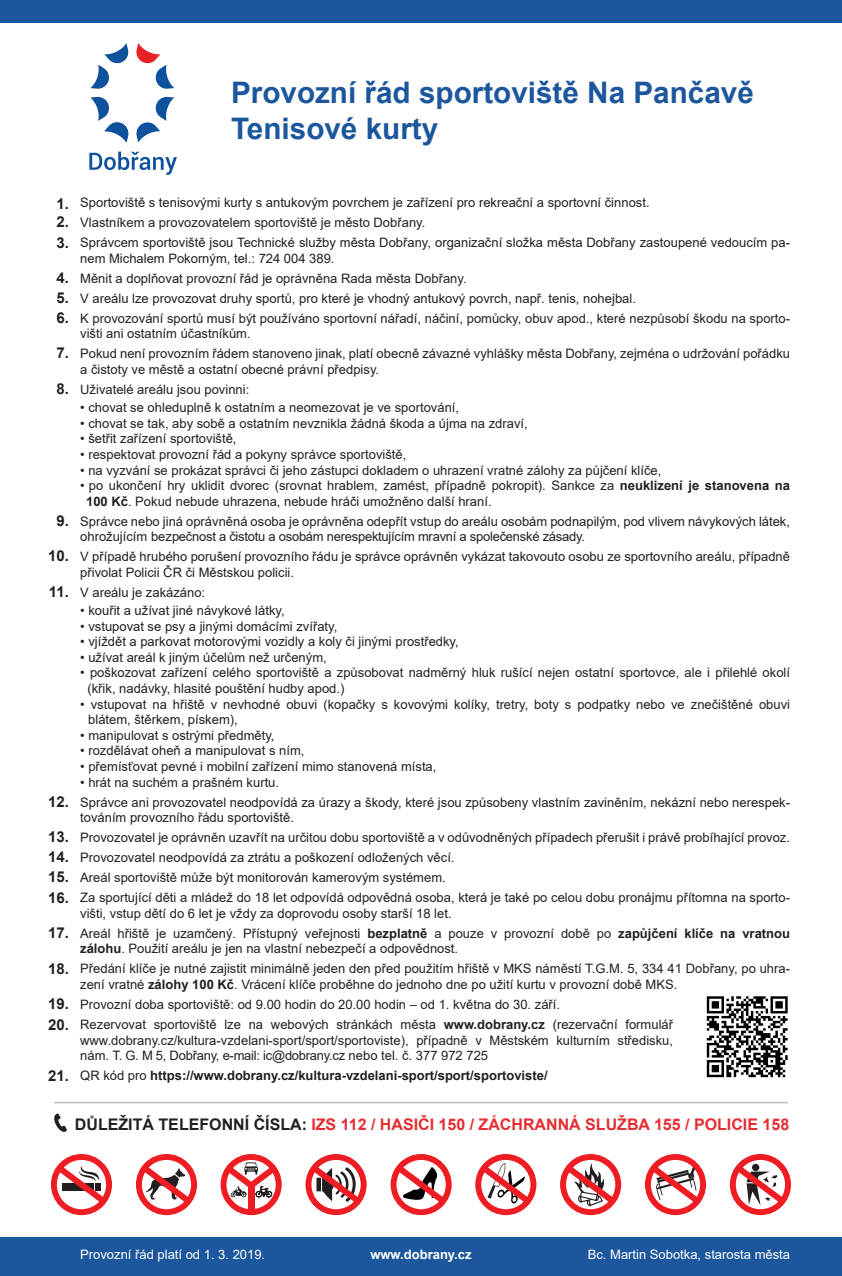
<style>
.page{position:relative;width:842px;height:1276px;background:#fff}
.page>*{position:absolute;margin:0;border:0;box-sizing:border-box;transform-origin:0 0}
.t1{font:700 29.7px/35.6px "Arial";color:#1c579e}
.t2{font:700 16px "Arial";color:#e52d33}
.t3{font:700 15px/20.2px "Arial";color:#231f20}
.t4{font:13px/20px "Arial";color:#231f20}
.t5{font:700 13px "Arial";color:#231f20}
.t6{font:13px "Arial";color:#fff}
.t7{font:700 13px "Arial";color:#fff}
.s1{font-weight:700}
.s2{font-weight:400}
.s3{color:#231f20}
</style>
<div class="page">
<div style="left:0;top:0;width:842px;height:23px;background:#1c579e"></div>
<svg style="left:89px;top:152px;width:88px;height:23px"></svg>
<svg style="left:136px;top:43px;width:38px;height:46px"></svg>
<svg style="left:136px;top:97px;width:38px;height:45px"></svg>
<svg style="left:90px;top:43px;width:38px;height:46px"></svg>
<svg style="left:90px;top:97px;width:38px;height:45px"></svg>
<div style="left:0;top:1237px;width:842px;height:39px;background:#1c579e"></div>
<hr style="left:54px;top:1102px;width:734px;height:1px;background:#bcbdc0">
<svg style="left:54px;top:1113px;width:13px;height:19px"></svg>
<svg style="left:706px;top:996px;width:79px;height:82px"></svg>
<svg style="left:707px;top:996px;width:81px;height:81px"></svg>
<svg style="left:51px;top:1154px;width:61px;height:61px"></svg>
<svg style="left:136px;top:1154px;width:61px;height:61px"></svg>
<svg style="left:221px;top:1154px;width:61px;height:61px"></svg>
<svg style="left:305px;top:1154px;width:62px;height:61px"></svg>
<svg style="left:391px;top:1154px;width:61px;height:61px"></svg>
<svg style="left:475px;top:1154px;width:61px;height:61px"></svg>
<svg style="left:560px;top:1154px;width:61px;height:61px"></svg>
<svg style="left:645px;top:1154px;width:61px;height:61px"></svg>
<svg style="left:730px;top:1154px;width:61px;height:61px"></svg>
<h1 class="t1" style="left:231px;top:75px;width:524px">Provozní řád sportoviště Na Pančavě<br>Tenisové kurty</h1>
<p class="t3" style="left:56px;top:194px;width:14px;line-height:18.6px">1.<br>2.</p>
<p class="t3" style="left:56px;top:233px;width:14px">3.</p>
<p class="t3" style="left:56px;top:267px;width:14px;text-align:justify">4.<br>5.<br>6.</p>
<p class="t3" style="left:56px;top:343px;width:14px">7.</p>
<p class="t3" style="left:56px;top:379px;width:14px">8.</p>
<p class="t3" style="left:56px;top:511px;width:14px">9.</p>
<p class="t3" style="left:48px;top:546px;width:22px">10.</p>
<p class="t3" style="left:49px;top:581px;width:22px">11.</p>
<p class="t3" style="left:48px;top:791px;width:22px">12.</p>
<p class="t3" style="left:48px;top:827px;width:22px;text-align:justify">13.<br>14.<br>15.<br>16.</p>
<p class="t3" style="left:48px;top:923px;width:22px">17.</p>
<p class="t3" style="left:48px;top:958px;width:22px">18.</p>
<p class="t3" style="left:48px;top:994px;width:22px">19.<br>20.</p>
<p class="t3" style="left:48px;top:1065px;width:22px">21.</p>
<p class="t4" style="left:80px;top:193px;width:711px">Sportoviště s tenisovými kurty s antukovým povrchem je zařízení pro rekreační a sportovní činnost.<br>Vlastníkem a provozovatelem sportoviště je město Dobřany.<br>Správcem sportoviště jsou Technické služby města Dobřany, organizační složka města Dobřany zastoupené vedoucím pa-</p>
<p class="t4" style="left:80px;top:248px;width:711px">nem Michalem Pokorným, tel.: 724 004 389.<br>Měnit a doplňovat provozní řád je oprávněna Rada města Dobřany.<br>V areálu lze provozovat druhy sportů, pro které je vhodný antukový povrch, např. tenis, nohejbal.<br>K provozování sportů musí být používáno sportovní nářadí, náčiní, pomůcky, obuv apod., které nezpůsobí škodu na sporto-</p>
<p class="t4" style="left:80px;top:324px;width:711px">višti ani ostatním účastníkům.<br>Pokud není provozním řádem stanoveno jinak, platí obecně závazné vyhlášky města Dobřany, zejména o udržování pořádku</p>
<p class="t4" style="left:80px;top:359px;width:300px">a čistoty ve městě a ostatní obecné právní předpisy.<br>Uživatelé areálu jsou povinni:</p>
<p class="t4" style="left:80px;top:397px;width:380px">• chovat se ohleduplně k ostatním a neomezovat je ve sportování,</p>
<p class="t4" style="left:80px;top:413px;width:449px">• chovat se tak, aby sobě a ostatním nevznikla žádná škoda a újma na zdraví,</p>
<p class="t4" style="left:80px;top:429px;width:158px">• šetřit zařízení sportoviště,</p>
<p class="t4" style="left:80px;top:444px;width:328px">• respektovat provozní řád a pokyny správce sportoviště,</p>
<p class="t4" style="left:80px;top:460px;width:583px">• na vyzvání se prokázat správci či jeho zástupci dokladem o uhrazení vratné zálohy za půjčení klíče,</p>
<p class="t4" style="left:86px;top:478px;width:705px;line-height:15.6px;text-indent:-6px">• po ukončení hry uklidit dvorec (srovnat hrablem, zamést, případně pokropit). Sankce za <span class="s1">neuklizení je stanovena na<br>100 Kč</span>. Pokud nebude uhrazena, nebude hráči umožněno další hraní.</p>
<p class="t4" style="left:80px;top:513px;width:711px;line-height:15.6px">Správce nebo jiná oprávněná osoba je oprávněna odepřít vstup do areálu osobám podnapilým, pod vlivem návykových látek, ohrožujícím bezpečnost a čistotu a osobám nerespektujícím mravní a společenské zásady.</p>
<p class="t4" style="left:80px;top:549px;width:711px;line-height:15.6px">V případě hrubého porušení provozního řádu je správce oprávněn vykázat takovouto osobu ze sportovního areálu, případně přivolat Policii ČR či Městskou policii.</p>
<p class="t4" style="left:80px;top:582px;width:127px">V areálu je zakázáno:</p>
<p class="t4" style="left:80px;top:600px;width:206px">• kouřit a užívat jiné návykové látky,</p>
<p class="t4" style="left:80px;top:616px;width:259px">• vstupovat se psy a jinými domácími zvířaty,</p>
<p class="t4" style="left:80px;top:631px;width:380px">• vjíždět a parkovat motorovými vozidly a koly či jinými prostředky,</p>
<p class="t4" style="left:80px;top:647px;width:248px">• užívat areál k jiným účelům než určeným,</p>
<p class="t4" style="left:87px;top:665px;width:704px;line-height:15.6px;text-indent:-7px">• poškozovat zařízení celého sportoviště a způsobovat nadměrný hluk rušící nejen ostatní sportovce, ale i přilehlé okolí (křik, nadávky, hlasité pouštění hudby apod.)</p>
<p class="t4" style="left:88px;top:696px;width:703px;line-height:15.6px;text-indent:-8px">• vstupovat na hřiště v nevhodné obuvi (kopačky s kovovými kolíky, tretry, boty s podpatky nebo ve znečištěné obuvi blátem, štěrkem, pískem),</p>
<p class="t4" style="left:80px;top:725px;width:196px">• manipulovat s ostrými předměty,</p>
<p class="t4" style="left:80px;top:741px;width:226px">• rozdělávat oheň a manipulovat s ním,</p>
<p class="t4" style="left:80px;top:756px;width:358px">• přemísťovat pevné i mobilní zařízení mimo stanovená místa,</p>
<p class="t4" style="left:80px;top:772px;width:711px">• hrát na suchém a prašném kurtu.<br>Správce ani provozovatel neodpovídá za úrazy a škody, které jsou způsobeny vlastním zaviněním, nekázní nebo nerespek-</p>
<p class="t4" style="left:80px;top:807px;width:711px">továním provozního řádu sportoviště.<br>Provozovatel je oprávněn uzavřít na určitou dobu sportoviště a v odůvodněných případech přerušit i právě probíhající provoz.<br>Provozovatel neodpovídá za ztrátu a poškození odložených věcí.<br>Areál sportoviště může být monitorován kamerovým systémem.<br>Za sportující děti a mládež do 18 let odpovídá odpovědná osoba, která je také po celou dobu pronájmu přítomna na sporto-</p>
<p class="t4" style="left:80px;top:903px;width:711px">višti, vstup dětí do 6 let je vždy za doprovodu osoby starší 18 let.<br>Areál hřiště je uzamčený. Přístupný veřejnosti <span class="s1">bezplatně</span> a pouze v provozní době po <span class="s1">zapůjčení klíče na vratnou</span></p>
<p class="t4" style="left:80px;top:938px;width:711px"><span class="s1">zálohu</span>. Použití areálu je jen na vlastní nebezpečí a odpovědnost.<br>Předání klíče je nutné zajistit minimálně jeden den před použitím hřiště v MKS náměstí T.G.M. 5, 334 41 Dobřany, po uhra-</p>
<p class="t4" style="left:80px;top:974px;width:599px">zení vratné <span class="s1">zálohy 100 Kč</span>. Vrácení klíče proběhne do jednoho dne po užití kurtu v provozní době MKS.<br>Provozní doba sportoviště: od 9.00 hodin do 20.00 hodin – od 1. května do 30. září.<br>Rezervovat sportoviště lze na webových stránkách města <span class="s1">www.dobrany.cz</span> (rezervační formulář</p>
<p class="t4" style="left:80px;top:1032px;width:594px;line-height:15.6px">www.dobrany.cz/kultura-vzdelani-sport/sport/sportoviste), případně v Městském kulturním středisku, nám. T. G. M 5, Dobřany, e-mail: ic@dobrany.cz nebo tel. č. 377 972 725</p>
<p class="t5" style="left:80px;top:1066px;width:469px"><span class="s2">QR kód pro</span> https://www.dobrany.cz/kultura-vzdelani-sport/sport/sportoviste/</p>
<p class="t2" style="left:75px;top:1112px;width:716px"><span class="s3">DŮLEŽITÁ TELEFONNÍ ČÍSLA:</span> IZS 112 / HASIČI 150 / ZÁCHRANNÁ SLUŽBA 155 / POLICIE 158</p>
<p class="t6" style="left:80px;top:1246px;width:187px">Provozní řád platí od 1. 3. 2019.</p>
<p class="t7" style="left:370px;top:1245px;width:103px">www.dobrany.cz</p>
<p class="t6" style="left:588px;top:1246px;width:204px">Bc. Martin Sobotka, starosta města</p>
</div>
